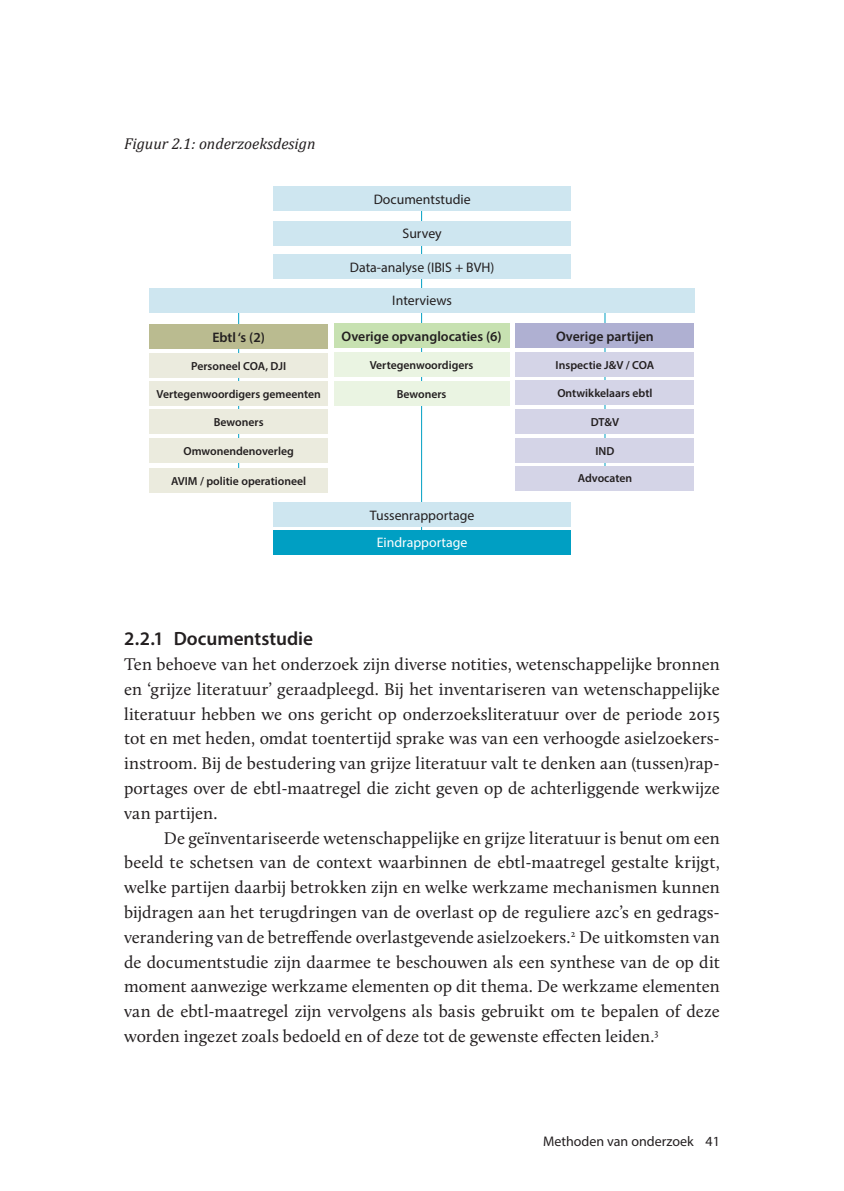
<style>
.page{position:relative;width:844px;height:1191px;background:#fff}
.page>*{position:absolute;margin:0;border:0;box-sizing:border-box;transform-origin:0 0}
.SubvetBoven{font:600 19.25px "Myriad Pro";color:#231f20}
.body_inspring{font:17.5px/24.8px "Calluna";color:#231f20;text-align:justify}
.body{font:17.5px/24.8px "Calluna";color:#231f20;text-align:justify}
.body-2{font:italic 15.75px "Cambria";color:#231f20}
.t1{font:14px "Myriad Pro";color:#231f20}
.t2{font:13.83px "Myriad Pro";color:#231f20}
.t3{font:600 13.83px "Myriad Pro";color:#231f20}
.t4{font:13.83px "Myriad Pro";color:#fff}
.t5{font:600 11.72px "Myriad Pro";color:#231f20}
</style>
<div class="page">
<hr style="left:421px;top:199px;width:1px;height:337px;background:#009fc3">
<div style="left:273px;top:187px;width:298px;height:24px;background:#cee6f0"></div>
<div style="left:273px;top:255px;width:298px;height:24px;background:#cee6f0"></div>
<div style="left:273px;top:221px;width:298px;height:24px;background:#cee6f0"></div>
<div style="left:273px;top:502px;width:298px;height:24px;background:#cee6f0"></div>
<div style="left:273px;top:530px;width:298px;height:24px;background:#009fc3"></div>
<hr style="left:604px;top:300px;width:1px;height:179px;background:#009fc3">
<hr style="left:238px;top:299px;width:1px;height:179px;background:#009fc3">
<div style="left:149px;top:324px;width:179px;height:24px;background:#babb90"></div>
<div style="left:149px;top:353px;width:179px;height:24px;background:#ebebde"></div>
<div style="left:149px;top:381px;width:179px;height:24px;background:#ebebde"></div>
<div style="left:149px;top:410px;width:179px;height:24px;background:#ebebde"></div>
<div style="left:149px;top:438px;width:179px;height:24px;background:#ebebde"></div>
<div style="left:149px;top:468px;width:179px;height:24px;background:#ebebde"></div>
<div style="left:334px;top:381px;width:175px;height:24px;background:#eaf4e2"></div>
<div style="left:334px;top:352px;width:175px;height:24px;background:#eaf4e2"></div>
<div style="left:515px;top:352px;width:179px;height:24px;background:#d4d4e7"></div>
<div style="left:515px;top:409px;width:179px;height:24px;background:#d4d4e7"></div>
<div style="left:515px;top:438px;width:179px;height:24px;background:#d4d4e7"></div>
<div style="left:515px;top:466px;width:179px;height:24px;background:#d4d4e7"></div>
<div style="left:515px;top:380px;width:179px;height:24px;background:#d4d4e7"></div>
<div style="left:334px;top:323px;width:175px;height:25px;background:#c7e1b1"></div>
<div style="left:515px;top:323px;width:179px;height:25px;background:#afb0d2"></div>
<div style="left:150px;top:288px;width:544px;height:24px;background:#cee6f0"></div>
<p class="body-2" style="left:124px;top:132px;width:193px">Figuur 2.1: onderzoeksdesign</p>
<p class="t3" style="left:212px;top:328px;width:54px">Ebtl ‘s (2)</p>
<p class="t5" style="left:191px;top:358px;width:97px">Personeel COA, DJI</p>
<p class="t5" style="left:156px;top:386px;width:166px">Vertegenwoordigers gemeenten</p>
<p class="t5" style="left:214px;top:415px;width:51px">Bewoners</p>
<p class="t5" style="left:183px;top:443px;width:112px">Omwonendenoverleg</p>
<p class="t5" style="left:171px;top:473px;width:137px">AVIM / politie operationeel</p>
<p class="t2" style="left:373px;top:191px;width:98px">Documentstudie</p>
<p class="t2" style="left:402px;top:225px;width:41px">Survey</p>
<p class="t2" style="left:350px;top:259px;width:146px">Data-analyse (IBIS + BVH)</p>
<p class="t2" style="left:392px;top:292px;width:61px">Interviews</p>
<p class="t3" style="left:341px;top:327px;width:162px">Overige opvanglocaties (6)</p>
<p class="t3" style="left:556px;top:327px;width:99px">Overige partijen</p>
<p class="t5" style="left:369px;top:357px;width:105px">Vertegenwoordigers</p>
<p class="t5" style="left:555px;top:357px;width:100px">Inspectie J&amp;V / COA</p>
<p class="t5" style="left:396px;top:386px;width:51px">Bewoners</p>
<p class="t2" style="left:370px;top:506px;width:106px">Tussenrapportage</p>
<p class="t4" style="left:376px;top:534px;width:92px">Eindrapportage</p>
<p class="t5" style="left:557px;top:385px;width:97px">Ontwikkelaars ebtl</p>
<p class="t5" style="left:590px;top:414px;width:30px">DT&amp;V</p>
<p class="t5" style="left:595px;top:443px;width:20px">IND</p>
<p class="t5" style="left:577px;top:471px;width:56px">Advocaten</p>
<p class="SubvetBoven" style="left:124px;top:626px;width:190px">2.2.1 Documentstudie</p>
<p class="body" style="left:124px;top:651px;width:597px">Ten behoeve van het onderzoek zijn diverse notities, wetenschappelijke bronnen en ‘grijze literatuur’ geraadpleegd. Bij het inventariseren van wetenschappelijke literatuur hebben we ons gericht op onderzoeksliteratuur over de periode 2015 tot en met heden, omdat toentertijd sprake was van een verhoogde asielzoekers&shy;instroom. Bij de bestudering van grijze literatuur valt te denken aan (tussen)rap&shy;portages over de ebtl-maatregel die zicht geven op de achterliggende werkwijze van partijen.</p>
<p class="body_inspring" style="left:124px;top:825px;width:597px;text-indent:40px">De geïnventariseerde wetenschappelijke en grijze literatuur is benut om een beeld te schetsen van de context waarbinnen de ebtl-maatregel gestalte krijgt, welke partijen daarbij betrokken zijn en welke werkzame mechanismen kunnen bijdragen aan het terugdringen van de overlast op de reguliere azc’s en gedrags&shy;verandering van de betreffende overlastgevende asielzoekers.<sup>2</sup> De uitkomsten van de documentstudie zijn daarmee te beschouwen als een synthese van de op dit moment aanwezige werkzame elementen op dit thema. De werkzame elementen van de ebtl-maatregel zijn vervolgens als basis gebruikt om te bepalen of deze worden ingezet zoals bedoeld en of deze tot de gewenste effecten leiden.<sup>3</sup></p>
<p class="t1" style="left:543px;top:1133px;width:178px">Methoden van onderzoek 41</p>
</div>
